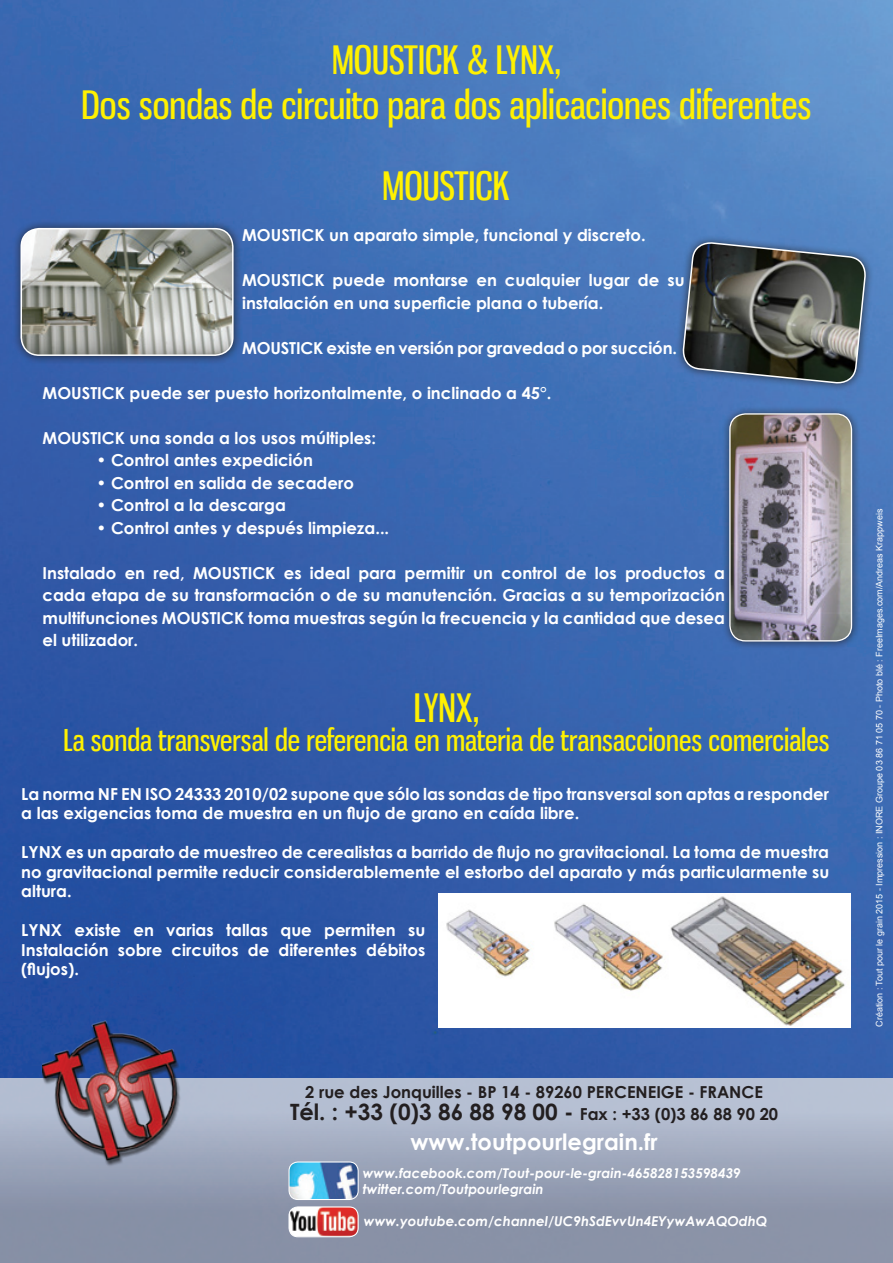
<style>
.page{position:relative;width:893px;height:1263px;background:#fff}
.page>*{position:absolute;margin:0;border:0;box-sizing:border-box;transform-origin:0 0}
.t1{font:39px "Gnuolane Rg";color:#fff101}
.t2{font:30px "Gnuolane Rg";color:#fff101}
.t3{font:700 22.5px "Century Gothic";color:#231f20}
.t4{font:700 22.5px "Century Gothic";color:#fff}
.t5{font:700 16.5px/19.5px "Century Gothic";color:#fff;text-align:justify}
.t6{font:700 16.5px "Century Gothic";color:#231f20}
.t7{font:italic 700 13.5px "Century Gothic";color:#fff}
.t8{font:9px "Arial";color:#fff}
.s1{font-size:16.5px}
</style>
<div class="page">
<img style="left:0;top:0;width:893px;height:1079px">
<div style="left:0;top:1079px;width:893px;height:184px;background:linear-gradient(to bottom,#bac4d7,#7f879d)"></div>
<img style="left:43px;top:1002px;width:159px;height:174px">
<img style="left:289px;top:1162px;width:69px;height:37px">
<div style="left:288px;top:1161px;width:71px;height:39px;border:1px solid #fff;border-radius:9px"></div>
<img style="left:289px;top:1207px;width:69px;height:29px">
<div style="left:288px;top:1206px;width:71px;height:31px;border:1px solid #fff;border-radius:9px"></div>
<div style="left:12px;top:220px;width:230px;height:144px;background:#231f20;opacity:.75"></div>
<img style="left:21px;top:229px;width:212px;height:126px">
<div style="left:21px;top:228px;width:213px;height:128px;border:2px solid #fff;border-radius:18px"></div>
<div style="left:721px;top:405px;width:139px;height:245px;background:#231f20;opacity:.75"></div>
<img style="left:730px;top:414px;width:121px;height:227px">
<div style="left:729px;top:413px;width:123px;height:228px;border:1px solid #fff;border-radius:16px"></div>
<div style="left:675px;top:234px;width:198px;height:157px;background:#231f20;opacity:.75"></div>
<svg style="left:682px;top:241px;width:185px;height:143px;background:#4c5559"></svg>
<img style="left:438px;top:893px;width:412px;height:135px">
<p class="t1" style="left:332px;top:36px;width:230px">MOUSTICK &amp; LYNX,</p>
<p class="t1" style="left:82px;top:81px;width:731px">Dos sondas de circuito para dos aplicaciones diferentes</p>
<p class="t1" style="left:382px;top:162px;width:129px">MOUSTICK</p>
<p class="t5" style="left:242px;top:225px;width:405px">MOUSTICK un aparato simple, funcional y discreto.</p>
<p class="t5" style="left:242px;top:268px;width:444px;line-height:22.5px">MOUSTICK puede montarse en cualquier lugar de su instalación en una superficie plana o tubería.</p>
<p class="t5" style="left:242px;top:337px;width:436px">MOUSTICK existe en versión por gravedad o por succión.</p>
<p class="t5" style="left:43px;top:382px;width:510px">MOUSTICK puede ser puesto horizontalmente, o inclinado a 45°.</p>
<p class="t5" style="left:43px;top:427px;width:335px">MOUSTICK una sonda a los usos múltiples:</p>
<p class="t5" style="left:97px;top:450px;width:218px">• Control antes expedición</p>
<p class="t5" style="left:97px;top:472px;width:259px">• Control en salida de secadero</p>
<p class="t5" style="left:97px;top:495px;width:191px">• Control a la descarga</p>
<p class="t5" style="left:97px;top:517px;width:294px">• Control antes y después limpieza...</p>
<p class="t5" style="left:43px;top:561px;width:684px;line-height:22.5px">Instalado en red, MOUSTICK es ideal para permitir un control de los productos a cada etapa de su transformación o de su manutención. Gracias a su temporización multifunciones MOUSTICK toma muestras según la frecuencia y la cantidad que desea el utilizador.</p>
<p class="t1" style="left:414px;top:684px;width:67px">LYNX,</p>
<p class="t2" style="left:64px;top:721px;width:767px">La sonda transversal de referencia en materia de transacciones comerciales</p>
<p class="t5" style="left:21px;top:783px;width:809px">La norma NF EN ISO 24333 2010/02 supone que sólo las sondas de tipo transversal son aptas a responder a las exigencias toma de muestra en un flujo de grano en caída libre.</p>
<p class="t5" style="left:21px;top:842px;width:809px">LYNX es un aparato de muestreo de cerealistas a barrido de flujo no gravitacional. La toma de muestra no gravitacional permite reducir considerablemente el estorbo del aparato y más particularmente su altura.</p>
<p class="t5" style="left:21px;top:920px;width:406px">LYNX existe en varias tallas que permiten su Instalación sobre circuitos de diferentes débitos (flujos).</p>
<p class="t6" style="left:305px;top:1079px;width:459px">2 rue des Jonquilles - BP 14 - 89260 PERCENEIGE - FRANCE</p>
<p class="t3" style="left:290px;top:1095px;width:490px">Tél. : +33 (0)3 86 88 98 00 - <span class="s1">Fax : +33 (0)3 86 88 90 20</span></p>
<p class="t4" style="left:411px;top:1125px;width:249px">www.toutpourlegrain.fr</p>
<p class="t7" style="left:363px;top:1162px;width:379px">www.facebook.com/Tout-pour-le-grain-465828153598439</p>
<p class="t7" style="left:363px;top:1179px;width:182px">twitter.com/Toutpourlegrain</p>
<p class="t7" style="left:364px;top:1211px;width:405px">www.youtube.com/channel/UC9hSdEvvUn4EYywAwAQOdhQ</p>
<p class="t8" style="left:873px;top:1027px;width:520px;rotate:-90deg">Création : Tout pour le grain 2015 - Impression : INORE Groupe 03 86 71 05 70 - Photo blé : FreeImages.com/Andreas Krappweis</p>
</div>
